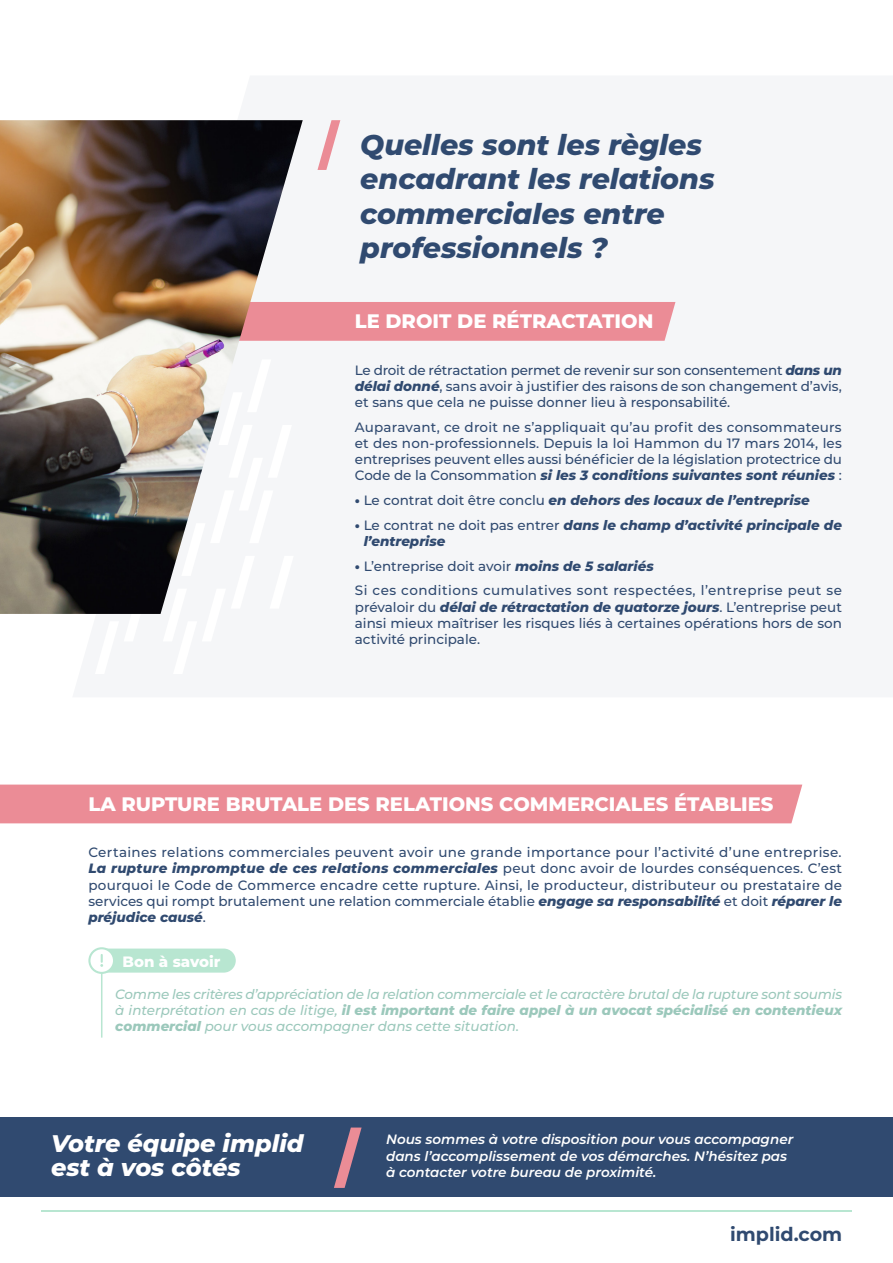
<style>
.page{position:relative;width:893px;height:1263px;background:#fff}
.page>*{position:absolute;margin:0;border:0;box-sizing:border-box;transform-origin:0 0}
.t1{font:italic 800 28.5px/34.2px "Montserrat";color:#304a70}
.t2{font:italic 800 24px/24px "Montserrat";color:#fff}
.t3{font:800 19.5px "Montserrat";color:#fff}
.t4{font:700 19.05px "Montserrat";color:#304a70}
.t5{font:800 15px "Montserrat";color:#fff}
.t6{font:500 13.5px/16.2px "Montserrat";color:#304a70;text-align:justify}
.t7{font:italic 500 13.5px/16.2px "Montserrat";color:#9bc8bb;text-align:justify}
.t8{font:italic 600 13.5px/16.5px "Montserrat";color:#fff}
.t9{font:italic 800 13.5px/16.2px "Montserrat";color:#304a70}
.s1{font-weight:800;font-style:italic}
.s2{font-style:normal}
.s3{font-weight:500;font-style:normal}
.s4{font-weight:800}
</style>
<div class="page">
<hr style="left:41px;top:1210px;width:811px;height:1px;background:#b8e6d1">
<div style="left:0;top:1117px;width:892px;height:79px;background:#304a70"></div>
<svg style="left:334px;top:1127px;width:28px;height:61px"></svg>
<div style="left:0;top:784px;width:802px;height:39px;background:#eb8c96"></div>
<hr style="left:101px;top:966px;width:1px;height:71px;background:#b8e6d1">
<div style="left:95px;top:948px;width:141px;height:25px;background:#b8e6d1;border-radius:12px"></div>
<svg style="left:88px;top:947px;width:27px;height:27px"></svg>
<svg style="left:317px;top:120px;width:23px;height:50px"></svg>
<div style="left:303px;top:302px;width:372px;height:39px;background:#eb8c96"></div>
<img style="left:0;top:120px;width:303px;height:494px">
<p class="t1" style="left:360px;top:126px;width:356px">Quelles sont les règles encadrant les relations commerciales entre professionnels ?</p>
<p class="t3" style="left:355px;top:307px;width:300px">LE DROIT DE RÉTRACTATION</p>
<p class="t6" style="left:355px;top:361px;width:489px">Le droit de rétractation permet de revenir sur son consentement <span class="s1">dans un délai donné</span>, sans avoir à justifier des raisons de son changement d’avis, et sans que cela ne puisse donner lieu à responsabilité.</p>
<p class="t6" style="left:355px;top:418px;width:489px">Auparavant, ce droit ne s’appliquait qu’au profit des consommateurs et des non-professionnels. Depuis la loi Hammon du 17 mars 2014, les entreprises peuvent elles aussi bénéficier de la législation protectrice du Code de la Consommation <span class="s1">si les 3 conditions suivantes sont réunies</span> :</p>
<p class="t9" style="left:355px;top:491px;width:456px"><span class="s2">•</span> <span class="s3">Le contrat doit être conclu</span> en dehors des locaux de l’entreprise</p>
<p class="t9" style="left:364px;top:516px;width:480px;text-indent:-9px"><span class="s2">•</span> <span class="s3">Le contrat ne doit pas entrer</span> dans le champ d’activité principale de l’entreprise</p>
<p class="t6" style="left:355px;top:557px;width:300px"><span class="s4">•</span> L’entreprise doit avoir <span class="s1">moins de 5 salariés</span></p>
<p class="t6" style="left:355px;top:582px;width:489px">Si ces conditions cumulatives sont respectées, l’entreprise peut se prévaloir du <span class="s1">délai de rétractation de quatorze jours</span>. L’entreprise peut ainsi mieux maîtriser les risques liés à certaines opérations hors de son activité principale.</p>
<p class="t3" style="left:88px;top:789px;width:687px">LA RUPTURE BRUTALE DES RELATIONS COMMERCIALES ÉTABLIES</p>
<p class="t6" style="left:88px;top:844px;width:755px">Certaines relations commerciales peuvent avoir une grande importance pour l’activité d’une entreprise.<br><span class="s1">La rupture impromptue de ces relations commerciales</span> peut donc avoir de lourdes conséquences. C’est pourquoi le Code de Commerce encadre cette rupture. Ainsi, le producteur, distributeur ou prestataire de services qui rompt brutalement une relation commerciale établie <span class="s1">engage sa responsabilité</span> et doit <span class="s1">réparer le préjudice causé</span>.</p>
<p class="t5" style="left:123px;top:950px;width:99px">Bon à savoir</p>
<p class="t7" style="left:115px;top:985px;width:728px">Comme les critères d’appréciation de la relation commerciale et le caractère brutal de la rupture sont soumis à interprétation en cas de litige, <span class="s4">il est important de faire appel à un avocat spécialisé en contentieux commercial</span> pour vous accompagner dans cette situation.</p>
<p class="t2" style="left:51px;top:1130px;width:254px">Votre équipe implid est à vos côtés</p>
<p class="t8" style="left:386px;top:1131px;width:409px">Nous sommes à votre disposition pour vous accompagner dans l’accomplissement de vos démarches. N’hésitez pas à contacter votre bureau de proximité.</p>
<h3 class="t4" style="left:730px;top:1221px;width:114px">implid.com</h3>
</div>
